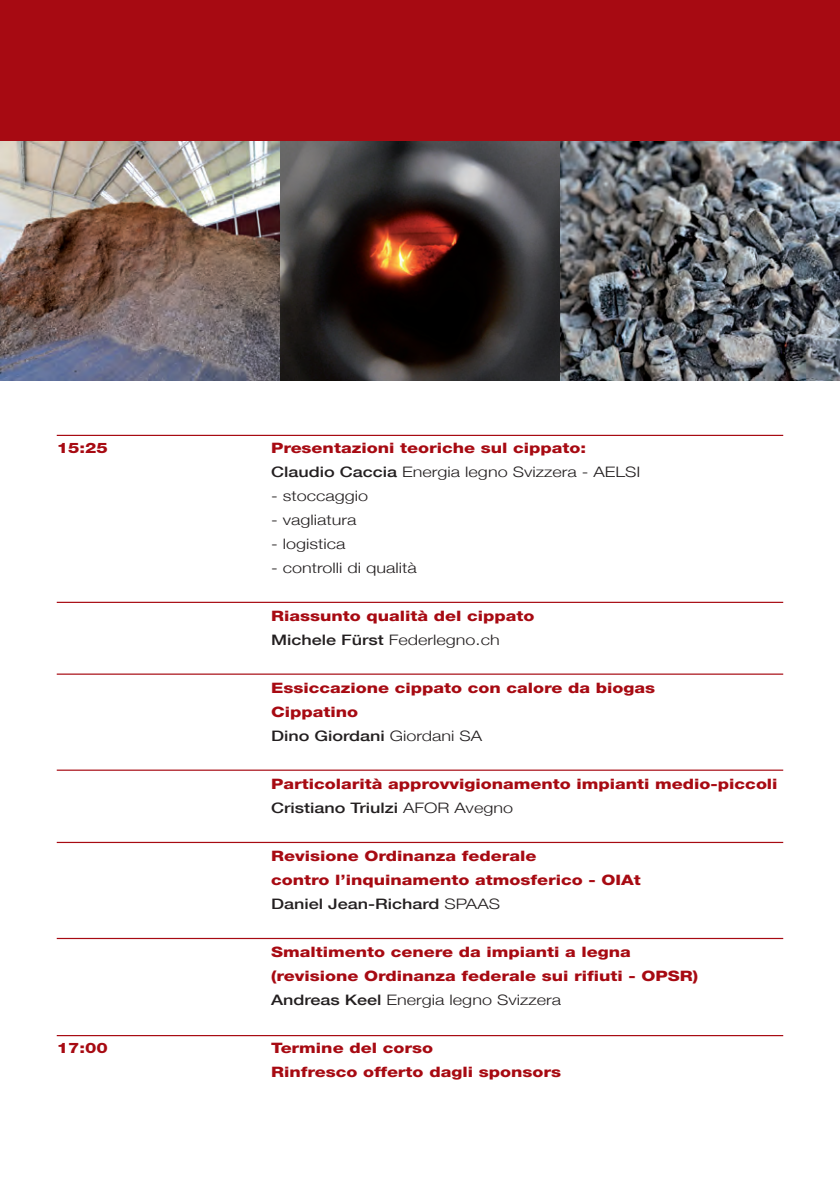
<style>
.page{position:relative;width:840px;height:1191px;background:#fff}
.page>*{position:absolute;margin:0;border:0;box-sizing:border-box;transform-origin:0 0}
.t1{font:800 14.4px/24px "Helvetica Neue LT";color:#a70a12;scale:1.25 1}
.t2{font:300 14.4px "Helvetica Neue";color:#231f20;scale:1.25 1}
.t3{font:500 14.4px "Helvetica Neue";color:#231f20;scale:1.25 1}
.s1{font-weight:500}
.s2{font-weight:300}
</style>
<div class="page">
<div style="left:0;top:0;width:839px;height:147px;background:#a70a12"></div>
<hr style="left:57px;top:435px;width:725px;height:1px;background:#a70a12">
<hr style="left:57px;top:602px;width:725px;height:1px;background:#a70a12">
<hr style="left:57px;top:673px;width:725px;height:1px;background:#a70a12">
<hr style="left:57px;top:769px;width:725px;height:1px;background:#a70a12">
<hr style="left:57px;top:842px;width:725px;height:1px;background:#a70a12">
<hr style="left:57px;top:938px;width:725px;height:1px;background:#a70a12">
<hr style="left:57px;top:1035px;width:725px;height:1px;background:#a70a12">
<img style="left:559px;top:142px;width:280px;height:239px">
<svg style="left:280px;top:142px;width:279px;height:239px;background:#392f2d"></svg>
<img style="left:0;top:142px;width:280px;height:239px">
<p class="t1" style="left:57px;top:437px;width:42px">15:25</p>
<p class="t1" style="left:271px;top:437px;width:253px">Presentazioni teoriche sul cippato:</p>
<p class="t2" style="left:271px;top:463px;width:297px"><span class="s1">Claudio Caccia</span> Energia legno Svizzera - AELSI</p>
<p class="t2" style="left:271px;top:487px;width:79px">- stoccaggio</p>
<p class="t2" style="left:271px;top:511px;width:70px">- vagliatura</p>
<p class="t2" style="left:271px;top:535px;width:61px">- logistica</p>
<p class="t2" style="left:271px;top:559px;width:118px">- controlli di qualità</p>
<p class="t1" style="left:271px;top:605px;width:212px">Riassunto qualità del cippato</p>
<p class="t2" style="left:271px;top:631px;width:184px"><span class="s1">Michele Fürst</span> Federlegno.ch</p>
<p class="t1" style="left:271px;top:677px;width:309px">Essiccazione cippato con calore da biogas<br>Cippatino</p>
<p class="t3" style="left:271px;top:727px;width:170px">Dino Giordani <span class="s2">Giordani SA</span></p>
<p class="t1" style="left:271px;top:773px;width:406px">Particolarità approvvigionamento impianti medio-piccoli</p>
<p class="t3" style="left:271px;top:799px;width:195px">Cristiano Triulzi <span class="s2">AFOR Avegno</span></p>
<p class="t1" style="left:271px;top:845px;width:297px">Revisione Ordinanza federale<br>contro l’inquinamento atmosferico - OIAt</p>
<p class="t3" style="left:271px;top:895px;width:185px">Daniel Jean-Richard <span class="s2">SPAAS</span></p>
<p class="t1" style="left:271px;top:941px;width:343px">Smaltimento cenere da impianti a legna (revisione Ordinanza federale sui rifiuti - OPSR)</p>
<p class="t2" style="left:271px;top:991px;width:233px"><span class="s1">Andreas Keel</span> Energia legno Svizzera</p>
<p class="t1" style="left:57px;top:1037px;width:42px">17:00</p>
<p class="t1" style="left:271px;top:1037px;width:233px">Termine del corso<br>Rinfresco offerto dagli sponsors</p>
</div>
